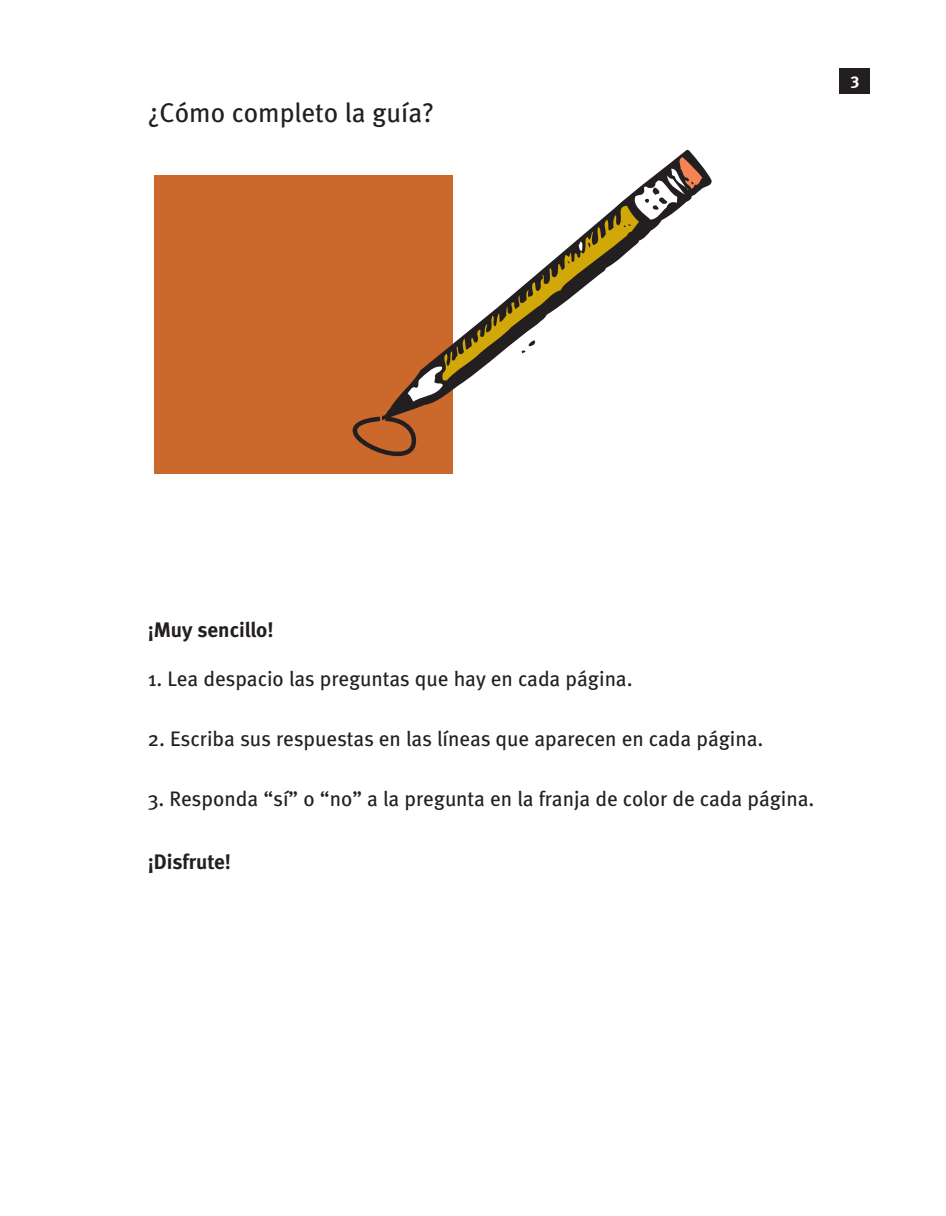
<style>
.page{position:relative;width:946px;height:1216px;background:#fff}
.page>*{position:absolute;margin:0;border:0;box-sizing:border-box;transform-origin:0 0}
.t1{font:27px "Meta";color:#231f20}
.t2{font:21px "Meta";letter-spacing:-.005em;color:#231f20}
.t3{font:700 21px "Meta";color:#231f20}
.t4{font:700 16.5px "Meta";color:#fff}
</style>
<div class="page">
<div style="left:840px;top:68px;width:30px;height:25px;background:#231f20"></div>
<div style="left:154px;top:175px;width:299px;height:298px;background:#cb692c"></div>
<svg style="left:386px;top:150px;width:325px;height:264px"></svg>
<svg style="left:408px;top:157px;width:294px;height:245px"></svg>
<svg style="left:353px;top:414px;width:64px;height:42px"></svg>
<p class="t1" style="left:148px;top:103px;width:288px">¿Cómo completo la guía?</p>
<p class="t4" style="left:850px;top:69px;width:10px">3</p>
<p class="t3" style="left:148px;top:617px;width:127px">¡Muy sencillo!</p>
<p class="t2" style="left:148px;top:671px;width:486px">1. Lea despacio las preguntas que hay en cada página.</p>
<p class="t2" style="left:148px;top:731px;width:617px">2. Escriba sus respuestas en las líneas que aparecen en cada página.</p>
<p class="t2" style="left:148px;top:791px;width:668px">3. Responda “sí” o “no” a la pregunta en la franja de color de cada página.</p>
<p class="t3" style="left:148px;top:849px;width:85px">¡Disfrute!</p>
</div>
